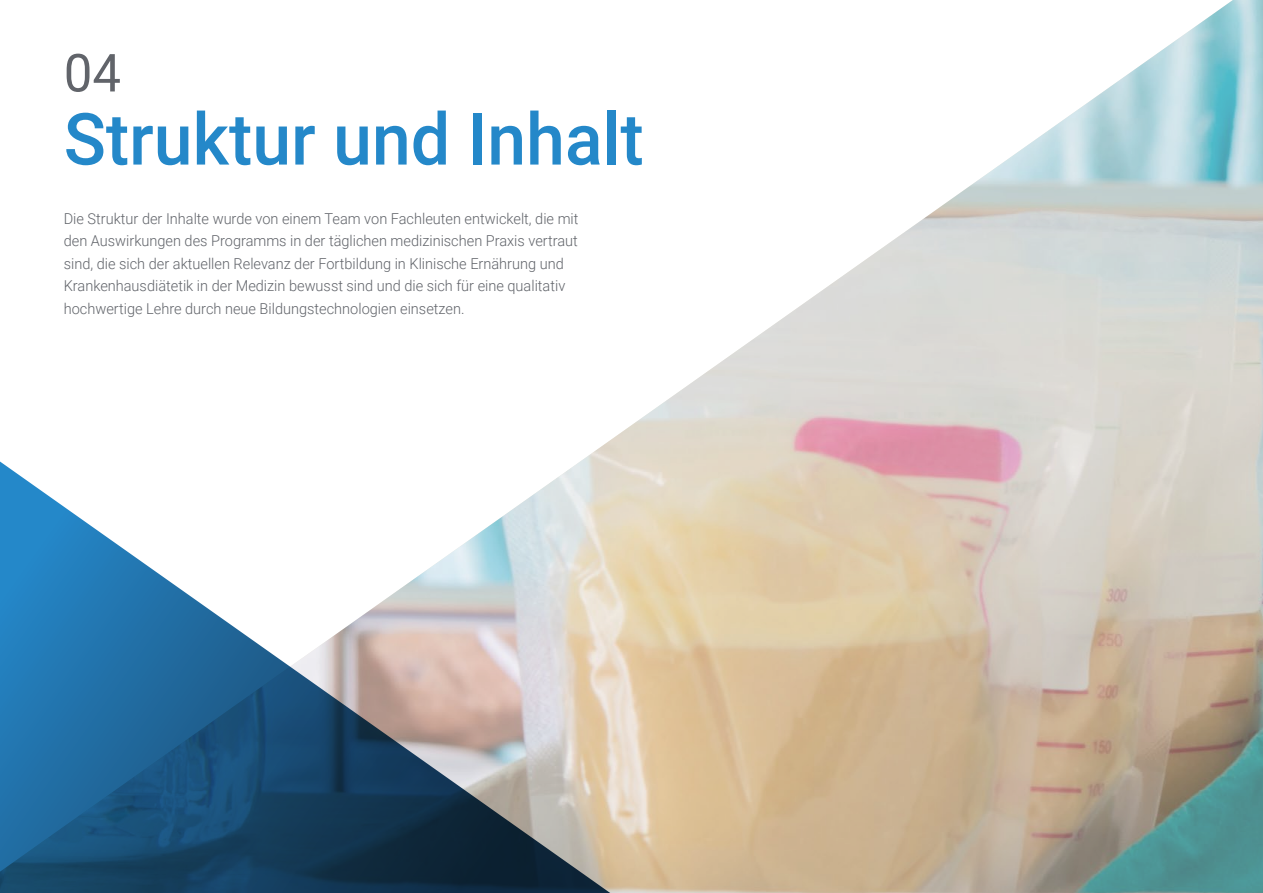
<style>
.page{position:relative;width:1263px;height:893px;background:#fff}
.page>*{position:absolute;margin:0;border:0;box-sizing:border-box;transform-origin:0 0}
.t1{font:500 72px "Roboto";color:#2488c9}
.t2{font:52.5px "Roboto";color:#61646a}
.t3{font:300 15px/22.5px "Roboto";color:#61646a}
</style>
<div class="page">
<img style="left:602px;top:0;width:661px;height:893px">
<svg style="left:0;top:446px;width:640px;height:447px"></svg>
<h2 class="t2" style="left:64px;top:36px;width:59px">04</h2>
<h1 class="t1" style="left:64px;top:89px;width:581px">Struktur und Inhalt</h1>
<p class="t3" style="left:64px;top:207px;width:516px">Die Struktur der Inhalte wurde von einem Team von Fachleuten entwickelt, die mit den Auswirkungen des Programms in der täglichen medizinischen Praxis vertraut sind, die sich der aktuellen Relevanz der Fortbildung in Klinische Ernährung und Krankenhausdiätetik in der Medizin bewusst sind und die sich für eine qualitativ hochwertige Lehre durch neue Bildungstechnologien einsetzen.</p>
</div>
